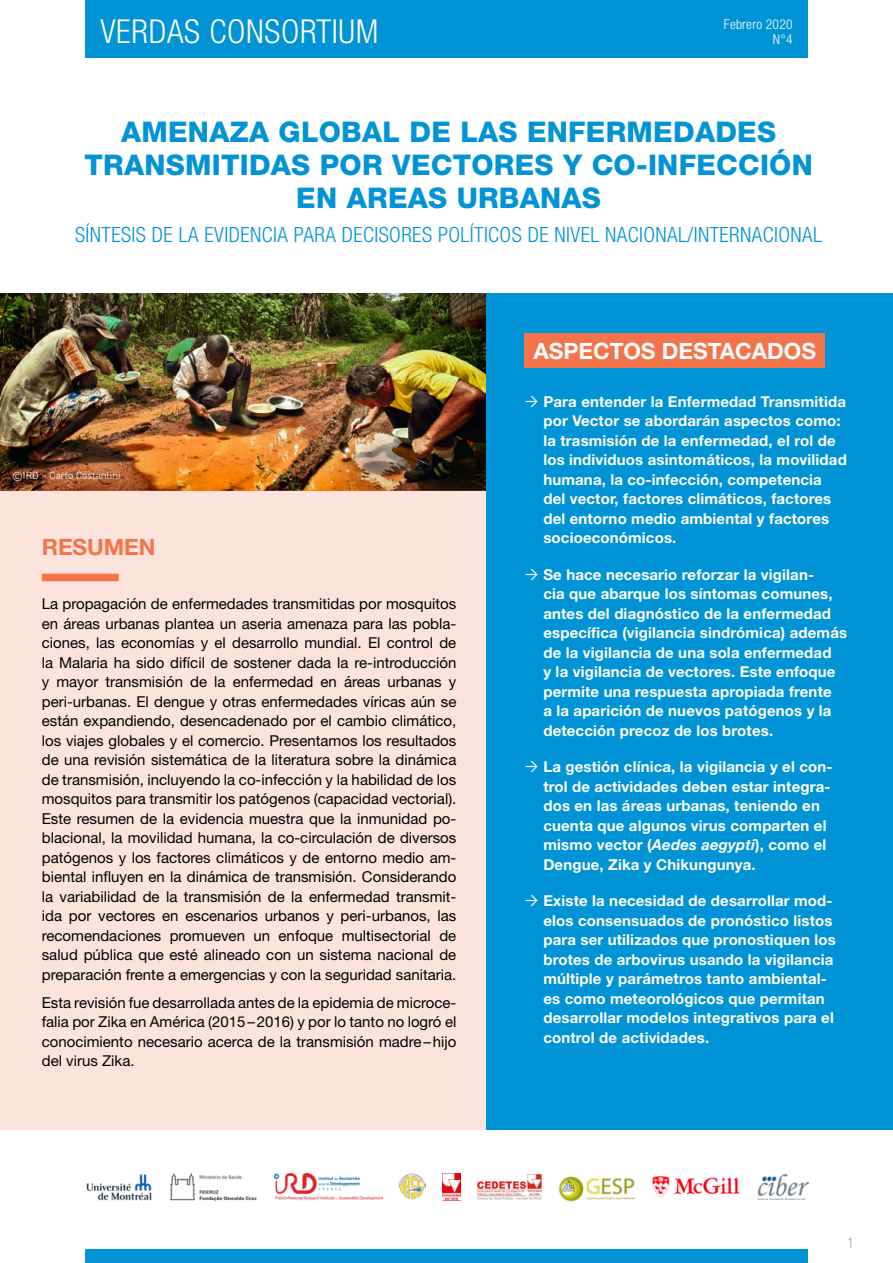
<style>
.page{position:relative;width:893px;height:1263px;background:#fff}
.page>*{position:absolute;margin:0;border:0;box-sizing:border-box;transform-origin:0 0}
.t1{font:300 condensed 33px "Helvetica Neue LT Std";letter-spacing:.02em;color:#fff}
.t2{font:800 28.5px/33px "Helvetica Neue LT Std";letter-spacing:.01em;color:#0093d5;text-align:center}
.t3{font:700 22.5px "Helvetica Neue LT Std";color:#fff}
.t4{font:700 22.5px "Helvetica Neue LT Std";color:#f3744a}
.t5{font:300 condensed 21px "Helvetica Neue LT Std";letter-spacing:.02em;color:#0093d5}
.t6{font:15px/19.5px "Helvetica Neue LT Std";color:#000;text-align:justify}
.t7{font:700 15px/19.5px "Helvetica Neue LT Std";letter-spacing:.01em;color:#fff}
.t8{font:300 15px "Helvetica Neue LT Std";color:#adadad}
.t9{font:300 condensed 13.5px/15px "Helvetica Neue LT Std";letter-spacing:.02em;color:#fff;text-align:right}
.t10{font:300 10.5px "DIN2014";letter-spacing:.01em;color:#fff}
.s1{font-style:italic}
</style>
<div class="page">
<div style="left:85px;top:0;width:723px;height:13px;background:#0093d5"></div>
<div style="left:85px;top:1249px;width:723px;height:14px;background:#0093d5"></div>
<img style="left:0;top:293px;width:486px;height:197px">
<div style="left:0;top:490px;width:487px;height:640px;background:#fce3db"></div>
<div style="left:42px;top:574px;width:77px;height:7px;background:#f3744a"></div>
<div style="left:486px;top:293px;width:407px;height:837px;background:#0093d5"></div>
<div style="left:525px;top:334px;width:300px;height:34px;background:#f3744a"></div>
<div style="left:85px;top:1px;width:723px;height:56px;background:#0093d5"></div>
<img style="left:757px;top:1174px;width:52px;height:26px">
<img style="left:652px;top:1176px;width:88px;height:22px">
<img style="left:275px;top:1174px;width:107px;height:26px">
<img style="left:477px;top:1174px;width:65px;height:25px">
<img style="left:399px;top:1174px;width:27px;height:26px">
<img style="left:86px;top:1174px;width:67px;height:26px">
<img style="left:170px;top:1172px;width:87px;height:30px">
<img style="left:559px;top:1176px;width:76px;height:26px">
<img style="left:442px;top:1174px;width:19px;height:26px">
<h1 class="t1" style="left:100px;top:12px;width:280px">VERDAS CONSORTIUM</h1>
<p class="t9" style="left:724px;top:17px;width:70px">Febrero 2020<br>N°4</p>
<h2 class="t2" style="left:84px;top:115px;width:730px">AMENAZA GLOBAL DE LAS ENFERMEDADES<br>TRANSMITIDAS POR VECTORES Y CO-INFECCIÓN<br>EN AREAS URBANAS</h2>
<h3 class="t5" style="left:75px;top:223px;width:748px">SÍNTESIS DE LA EVIDENCIA PARA DECISORES POLÍTICOS DE NIVEL NACIONAL/INTERNACIONAL</h3>
<p class="t10" style="left:13px;top:469px;width:109px">©IRD – Carlo Costantini</p>
<h3 class="t4" style="left:42px;top:533px;width:115px">RESUMEN</h3>
<p class="t6" style="left:42px;top:594px;width:416px">La propagación de enfermedades transmitidas por mosquitos en áreas urbanas plantea un aseria amenaza para las pobla&shy;ciones, las economías y el desarrollo mundial. El control de la Malaria ha sido difícil de sostener dada la re-introducción y mayor transmisión de la enfermedad en áreas urbanas y peri-urbanas. El dengue y otras enfermedades víricas aún se están expandiendo, desencadenado por el cambio climático, los viajes globales y el comercio. Presentamos los resultados de una revisión sistemática de la literatura sobre la dinámica de transmisión, incluyendo la co-infección y la habilidad de los mosquitos para transmitir los patógenos (capacidad vectorial).<br>Este resumen de la evidencia muestra que la inmunidad po&shy;blacional, la movilidad humana, la co-circulación de diversos patógenos y los factores climáticos y de entorno medio am&shy;biental influyen en la dinámica de transmisión. Considerando la variabilidad de la transmisión de la enfermedad transmit&shy;ida por vectores en escenarios urbanos y peri-urbanos, las recomendaciones promueven un enfoque multisectorial de salud pública que esté alineado con un sistema nacional de preparación frente a emergencias y con la seguridad sanitaria.</p>
<p class="t6" style="left:42px;top:992px;width:416px">Esta revisión fue desarrollada antes de la epidemia de microce&shy;falia por Zika en América (2015–2016) y por lo tanto no logró el conocimiento necesario acerca de la transmisión madre–hijo del virus Zika.</p>
<h3 class="t3" style="left:533px;top:337px;width:284px">ASPECTOS DESTACADOS</h3>
<p class="t7" style="left:543px;top:391px;width:305px">Para entender la Enfermedad Transmitida por Vector se abordarán aspectos como: la trasmisión de la enfermedad, el rol de los individuos asintomáticos, la movilidad humana, la co-infección, competencia del vector, factores climáticos, factores del entorno medio ambiental y factores socioeconómicos.</p>
<p class="t7" style="left:543px;top:564px;width:305px">Se hace necesario reforzar la vigilan-<br>cia que abarque los síntomas comunes, antes del diagnóstico de la enfermedad específica (vigilancia sindrómica) además de la vigilancia de una sola enfermedad<br>y la vigilancia de vectores. Este enfoque permite una respuesta apropiada frente<br>a la aparición de nuevos patógenos y la detección precoz de los brotes.</p>
<p class="t7" style="left:543px;top:757px;width:291px">La gestión clínica, la vigilancia y el con&shy;trol de actividades deben estar integra&shy;dos en las áreas urbanas, teniendo en cuenta que algunos virus comparten el mismo vector (<span class="s1">Aedes aegypti</span>), como el Dengue, Zika y Chikungunya.</p>
<p class="t7" style="left:543px;top:891px;width:294px">Existe la necesidad de desarrollar mod&shy;elos consensuados de pronóstico listos para ser utilizados que pronostiquen los brotes de arbovirus usando la vigilancia múltiple y parámetros tanto ambiental&shy;es como meteorológicos que permitan desarrollar modelos integrativos para el control de actividades.</p>
<p class="t8" style="left:846px;top:1233px;width:10px">1</p>
</div>
